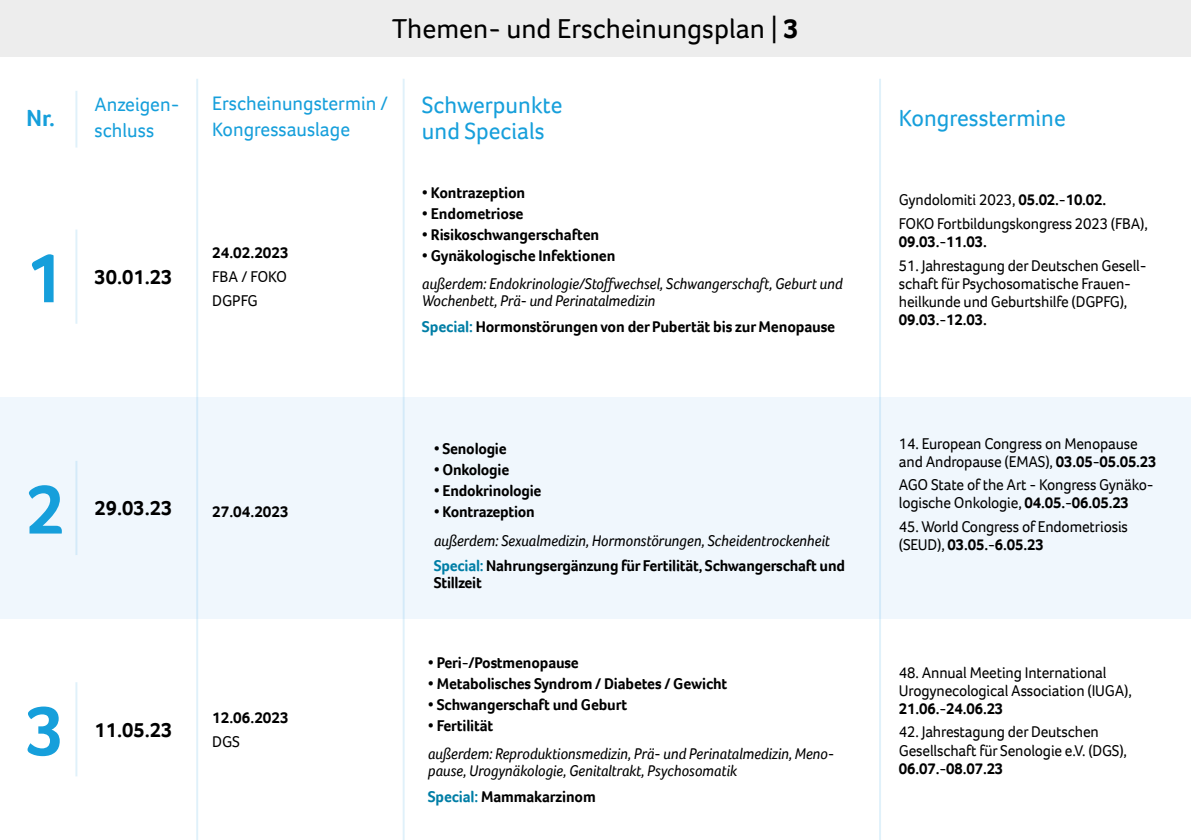
<style>
.page{position:relative;width:1191px;height:840px;background:#fff}
.page>*{position:absolute;margin:0;border:0;box-sizing:border-box;transform-origin:0 0}
.t1{font:700 72px "Foco";color:#169fdb}
.t2{font:28px "Foco";color:#000}
.t3{font:24px/26px "Foco";color:#169fdb}
.t4{font:700 24px "Foco";color:#169fdb}
.t5{font:700 21px "Foco";color:#000}
.t6{font:20px/26px "Foco";color:#169fdb}
.t7{font:16px/18px "Foco";letter-spacing:-.01em;color:#000;scale:.96 1}
.t8{font:italic 16px/17px "Foco";letter-spacing:-.01em;color:#000;scale:.96 1}
.t9{font:700 16px/17px "Foco";letter-spacing:-.01em;color:#000;scale:.96 1}
.t10{font:700 16px/24px "Foco";letter-spacing:-.01em;color:#000}
.t11{font:16px "Foco";letter-spacing:-.01em;color:#000}
.s1{font-weight:700}
.s2{font-weight:400}
.s3{color:#007ea6}
</style>
<div class="page">
<div style="left:0;top:397px;width:1191px;height:221px;background:#f0f7fd"></div>
<hr style="left:75px;top:91px;width:2px;height:56px;background:#63b9e9">
<hr style="left:75px;top:229px;width:2px;height:94px;background:#63b9e9">
<hr style="left:75px;top:460px;width:2px;height:94px;background:#63b9e9">
<hr style="left:75px;top:681px;width:2px;height:95px;background:#63b9e9">
<hr style="left:196px;top:79px;width:2px;height:760px;background:#63b9e9">
<hr style="left:403px;top:79px;width:2px;height:760px;background:#63b9e9">
<hr style="left:879px;top:79px;width:2px;height:760px;background:#63b9e9">
<div style="left:0;top:0;width:1191px;height:57px;background:#ededed"></div>
<p class="t4" style="left:26px;top:101px;width:30px">Nr.</p>
<p class="t1" style="left:26px;top:230px;width:40px">1</p>
<p class="t2" style="left:392px;top:10px;width:408px">Themen- und Erscheinungsplan | <span class="s1">3</span></p>
<p class="t6" style="left:212px;top:90px;width:177px">Erscheinungstermin /<br>Kongressauslage</p>
<p class="t3" style="left:422px;top:91px;width:142px">Schwerpunkte und Specials</p>
<p class="t6" style="left:95px;top:91px;width:86px">Anzeigen&shy;schluss</p>
<p class="t3" style="left:899px;top:104px;width:168px">Kongresstermine</p>
<p class="t5" style="left:95px;top:263px;width:79px">30.01.23</p>
<p class="t10" style="left:212px;top:240px;width:78px">24.02.2023<br><span class="s2">FBA / FOKO</span></p>
<p class="t11" style="left:212px;top:290px;width:47px">DGPFG</p>
<p class="t10" style="left:422px;top:180px;width:105px">• Kontrazeption</p>
<p class="t10" style="left:422px;top:201px;width:103px">• Endometriose</p>
<p class="t10" style="left:422px;top:222px;width:179px">• Risikoschwangerschaften</p>
<p class="t10" style="left:422px;top:243px;width:195px">• Gynäkologische Infektionen</p>
<p class="t8" style="left:422px;top:275px;width:439px">außerdem: Endokrinologie/Stoffwechsel, Schwangerschaft, Geburt und<br>Wochenbett, Prä- und Perinatalmedizin</p>
<p class="t10" style="left:422px;top:314px;width:415px"><span class="s3">Special:</span> Hormonstörungen von der Pubertät bis zur Menopause</p>
<p class="t7" style="left:899px;top:190px;width:217px">Gyndolomiti 2023, <span class="s1">05.02.-10.02.</span></p>
<p class="t7" style="left:899px;top:214px;width:261px">FOKO Fortbildungskongress 2023 (FBA),<br><span class="s1">09.03.-11.03.</span></p>
<p class="t7" style="left:899px;top:256px;width:259px">51. Jahrestagung der Deutschen Gesell&shy;schaft für Psychosomatische Frauen&shy;heilkunde und Geburtshilfe (DGPFG),<br><span class="s1">09.03.-12.03.</span></p>
<p class="t1" style="left:26px;top:461px;width:40px">2</p>
<p class="t5" style="left:95px;top:494px;width:79px">29.03.23</p>
<p class="t10" style="left:212px;top:499px;width:78px">27.04.2023</p>
<p class="t1" style="left:26px;top:682px;width:40px">3</p>
<p class="t5" style="left:95px;top:715px;width:79px">11.05.23</p>
<p class="t10" style="left:212px;top:705px;width:78px">12.06.2023</p>
<p class="t11" style="left:212px;top:731px;width:29px">DGS</p>
<p class="t9" style="left:434px;top:440px;width:77px">• Senologie</p>
<p class="t9" style="left:434px;top:461px;width:80px">• Onkologie</p>
<p class="t9" style="left:434px;top:482px;width:114px">• Endokrinologie</p>
<p class="t9" style="left:434px;top:503px;width:107px">• Kontrazeption</p>
<p class="t8" style="left:434px;top:531px;width:414px">außerdem: Sexualmedizin, Hormonstörungen, Scheidentrockenheit</p>
<p class="t9" style="left:434px;top:556px;width:430px"><span class="s3">Special:</span> Nahrungsergänzung für Fertilität, Schwangerschaft und<br>Stillzeit</p>
<p class="t9" style="left:428px;top:653px;width:159px">• Peri-/Postmenopause</p>
<p class="t9" style="left:428px;top:674px;width:313px">• Metabolisches Syndrom / Diabetes / Gewicht</p>
<p class="t9" style="left:428px;top:695px;width:209px">• Schwangerschaft und Geburt</p>
<p class="t9" style="left:428px;top:716px;width:70px">• Fertilität</p>
<p class="t8" style="left:428px;top:744px;width:425px">außerdem: Reproduktionsmedizin, Prä- und Perinatalmedizin, Meno&shy;pause, Urogynäkologie, Genitaltrakt, Psychosomatik</p>
<p class="t9" style="left:428px;top:787px;width:176px"><span class="s3">Special:</span> Mammakarzinom</p>
<p class="t7" style="left:899px;top:434px;width:270px">14. European Congress on Menopause and Andropause (EMAS), <span class="s1">03.05-05.05.23</span></p>
<p class="t7" style="left:899px;top:475px;width:267px">AGO State of the Art - Kongress Gynäko&shy;logische Onkologie, <span class="s1">04.05.-06.05.23</span></p>
<p class="t7" style="left:899px;top:517px;width:240px">45. World Congress of Endometriosis (SEUD), <span class="s1">03.05.-6.05.23</span></p>
<p class="t7" style="left:899px;top:662px;width:244px">48. Annual Meeting International<br>Urogynecological Association (IUGA),<br><span class="s1">21.06.-24.06.23</span></p>
<p class="t7" style="left:899px;top:722px;width:239px">42. Jahrestagung der Deutschen<br>Gesellschaft für Senologie e.V. (DGS),<br><span class="s1">06.07.-08.07.23</span></p>
</div>
